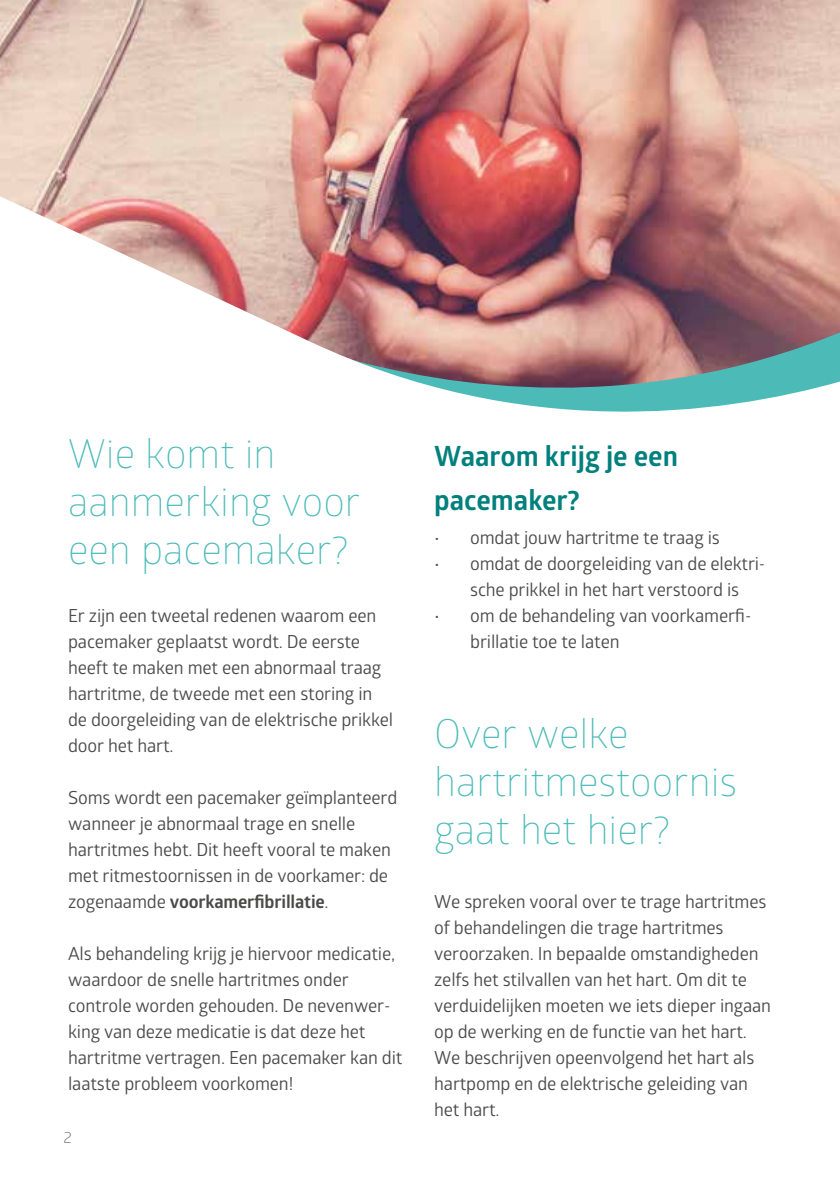
<style>
.page{position:relative;width:840px;height:1191px;background:#fff}
.page>*{position:absolute;margin:0;border:0;box-sizing:border-box;transform-origin:0 0}
.t1{font:300 40px/48px "Glober";color:#4cbbb8}
.t2{font:700 28px/44px "Glober";color:#00807c}
.t3{font:18px/26px "Glober";letter-spacing:-.01em;color:#4a4a49}
.t4{font:16px "Glober";color:#7c7b7b}
.s1{font-weight:700}
</style>
<div class="page">
<img style="left:0;top:0;width:839px;height:181px">
<img style="left:0;top:181px;width:839px;height:231px">
<h1 class="t1" style="left:68px;top:427px;width:293px">Wie komt in aanmerking voor een pacemaker?</h1>
<p class="t3" style="left:68px;top:602px;width:326px">Er zijn een tweetal redenen waarom een pacemaker geplaatst wordt. De eerste heeft te maken met een abnormaal traag hartritme, de tweede met een storing in de doorgeleiding van de elektrische prikkel door het hart.</p>
<p class="t3" style="left:68px;top:784px;width:330px">Soms wordt een pacemaker geïmplanteerd wanneer je abnormaal trage en snelle hartritmes hebt. Dit heeft vooral te maken met ritmestoornissen in de voorkamer: de zogenaamde <span class="s1">voorkamerfibrillatie</span>.</p>
<p class="t3" style="left:68px;top:940px;width:336px">Als behandeling krijg je hiervoor medicatie, waardoor de snelle hartritmes onder controle worden gehouden. De nevenwer&shy;king van deze medicatie is dat deze het hartritme vertragen. Een pacemaker kan dit laatste probleem voorkomen!</p>
<p class="t4" style="left:63px;top:1125px;width:10px">2</p>
<h2 class="t2" style="left:434px;top:434px;width:245px">Waarom krijg je een pacemaker?</h2>
<p class="t3" style="left:434px;top:524px;width:287px">• omdat jouw hartritme te traag is</p>
<p class="t3" style="left:434px;top:550px;width:332px;text-align:center">• omdat de doorgeleiding van de elektri&shy;sche prikkel in het hart verstoord is</p>
<p class="t3" style="left:470px;top:602px;width:282px;text-indent:-36px">• om de behandeling van voorkamerfi&shy;brillatie toe te laten</p>
<h1 class="t1" style="left:434px;top:708px;width:304px">Over welke hartritmestoornis gaat het hier?</h1>
<p class="t3" style="left:434px;top:888px;width:338px">We spreken vooral over te trage hartritmes of behandelingen die trage hartritmes veroorzaken. In bepaalde omstandigheden zelfs het stilvallen van het hart. Om dit te verduidelijken moeten we iets dieper ingaan op de werking en de functie van het hart.<br>We beschrijven opeenvolgend het hart als hartpomp en de elektrische geleiding van het hart.</p>
</div>
